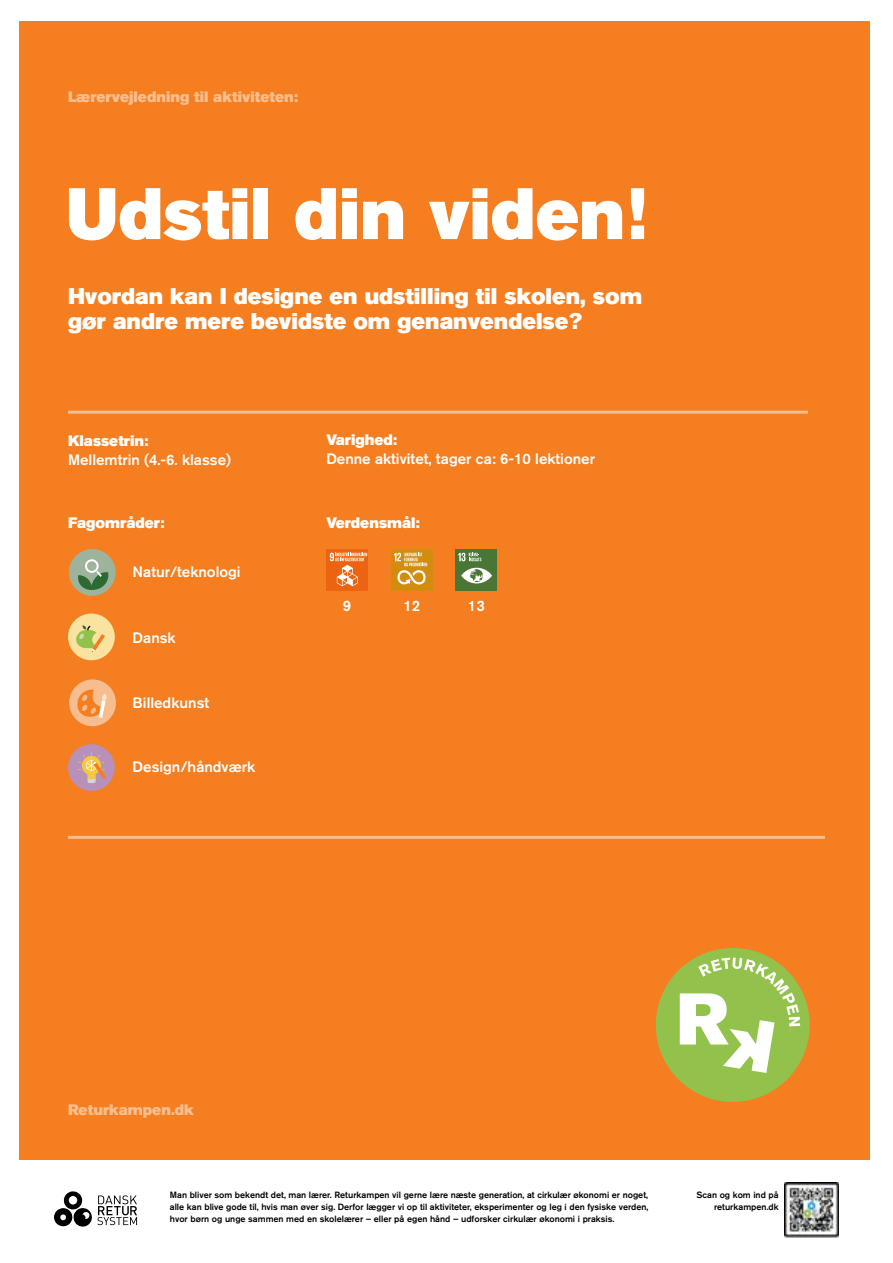
<style>
.page{position:relative;width:893px;height:1263px;background:#fff}
.page>*{position:absolute;margin:0;border:0;box-sizing:border-box;transform-origin:0 0}
.t1{font:72px "Akzidenz Grotesk BE Super";color:#fff}
.t2{font:22.5px/25.5px "Akzidenz Grotesk BE Super";color:#fff}
.t3{font:500 15px "Akzidenz Grotesk BE";color:#fff}
.t4{font:15px "Akzidenz Grotesk BE Super";color:#fff}
.t5{font:500 9px/12px "Akzidenz Grotesk BE";color:#000;text-align:justify}
</style>
<div class="page">
<div style="left:19px;top:21px;width:851px;height:1139px;background:#f57e20"></div>
<svg style="left:54px;top:1191px;width:83px;height:36px"></svg>
<div style="left:656px;top:948px;width:154px;height:154px;background:#93c24c;border-radius:50%"></div>
<svg style="left:680px;top:957px;width:120px;height:116px"></svg>
<hr style="left:68px;top:411px;width:740px;height:3px;background:#fff">
<hr style="left:68px;top:836px;width:757px;height:3px;background:#fff">
<img style="left:784px;top:1182px;width:54px;height:55px">
<div style="left:68px;top:613px;width:47px;height:47px;background:#fae39e;border-radius:50%"></div>
<svg style="left:76px;top:625px;width:29px;height:27px"></svg>
<div style="left:69px;top:549px;width:47px;height:47px;background:#9eb39c;border-radius:50%"></div>
<svg style="left:78px;top:559px;width:32px;height:31px"></svg>
<div style="left:69px;top:679px;width:47px;height:47px;background:#f8bd8e;border-radius:50%"></div>
<svg style="left:77px;top:689px;width:30px;height:29px"></svg>
<div style="left:68px;top:744px;width:47px;height:47px;background:#b891ba;border-radius:50%"></div>
<svg style="left:78px;top:752px;width:28px;height:31px"></svg>
<div style="left:326px;top:549px;width:42px;height:42px;background:#ec6411"></div>
<svg style="left:330px;top:553px;width:37px;height:33px"></svg>
<div style="left:391px;top:549px;width:42px;height:42px;background:#d28d0e"></div>
<svg style="left:394px;top:553px;width:33px;height:31px"></svg>
<div style="left:455px;top:549px;width:42px;height:42px;background:#4a7635"></div>
<svg style="left:461px;top:568px;width:31px;height:15px"></svg>
<svg style="left:458px;top:553px;width:23px;height:8px"></svg>
<h3 class="t4" style="left:68px;top:88px;width:232px">Lærervejledning til aktiviteten:</h3>
<h1 class="t1" style="left:66px;top:172px;width:582px">Udstil din viden!</h1>
<h2 class="t2" style="left:68px;top:283px;width:576px">Hvordan kan I designe en udstilling til skolen, som gør andre mere bevidste om genanvendelse?</h2>
<h3 class="t4" style="left:68px;top:432px;width:82px">Klassetrin:</h3>
<h3 class="t3" style="left:68px;top:451px;width:165px">Mellemtrin (4.-6. klasse)</h3>
<h3 class="t4" style="left:326px;top:431px;width:72px">Varighed:</h3>
<h3 class="t3" style="left:326px;top:450px;width:270px">Denne aktivitet, tager ca: 6-10 lektioner</h3>
<h3 class="t4" style="left:68px;top:514px;width:98px">Fagområder:</h3>
<h3 class="t4" style="left:326px;top:514px;width:95px">Verdensmål:</h3>
<h3 class="t3" style="left:133px;top:562px;width:110px">Natur/teknologi</h3>
<h3 class="t3" style="left:133px;top:628px;width:45px">Dansk</h3>
<h3 class="t3" style="left:133px;top:694px;width:78px">Billedkunst</h3>
<h3 class="t3" style="left:133px;top:758px;width:124px">Design/håndværk</h3>
<h3 class="t3" style="left:343px;top:597px;width:10px">9</h3>
<h3 class="t3" style="left:403px;top:597px;width:18px">12</h3>
<h3 class="t3" style="left:468px;top:597px;width:18px">13</h3>
<h3 class="t4" style="left:68px;top:1101px;width:127px">Returkampen.dk</h3>
<p class="t5" style="left:170px;top:1189px;width:480px">Man bliver som bekendt det, man lærer. Returkampen vil gerne lære næste generation, at cirkulær økonomi er noget, alle kan blive gode til, hvis man øver sig. Derfor lægger vi op til aktiviteter, eksperimenter og leg i den fysiske verden, hvor børn og unge sammen med en skolelærer – eller på egen hånd – udforsker cirkulær økonomi i praksis.</p>
<p class="t5" style="left:696px;top:1189px;width:84px;text-align:right">Scan og kom ind på returkampen.dk</p>
</div>
